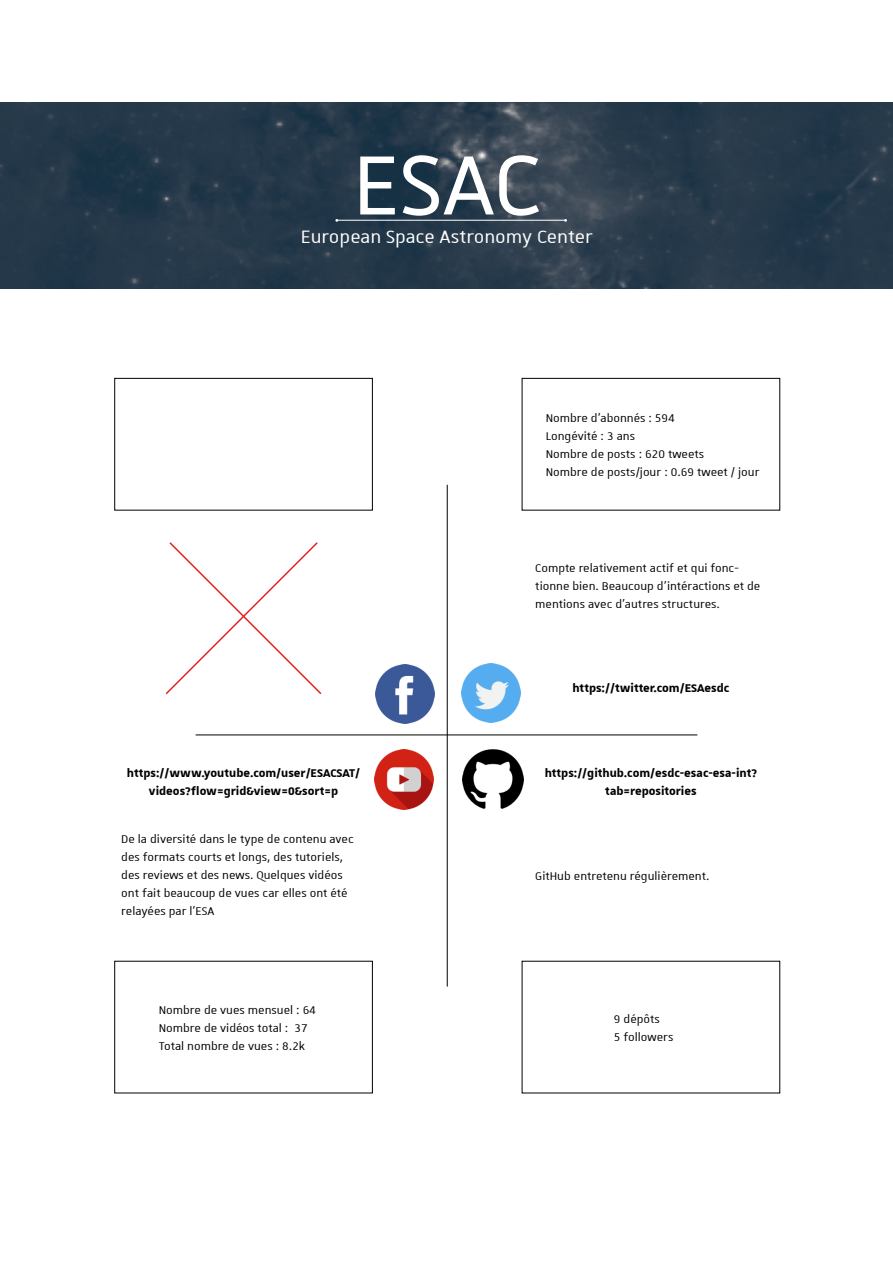
<style>
.page{position:relative;width:893px;height:1263px;background:#fff}
.page>*{position:absolute;margin:0;border:0;box-sizing:border-box;transform-origin:0 0}
.t1{font:114px "Unistra A";color:#fff}
.t2{font:24px "Unistra A";color:#fff}
.t3{font:15px/18px "Unistra A";color:#000}
.t4{font:700 15px/18px "Unistra A";color:#000;text-align:center}
</style>
<div class="page">
<hr style="left:447px;top:485px;width:1px;height:501px;background:#000">
<hr style="left:196px;top:734px;width:501px;height:1px;background:#000">
<img style="left:376px;top:665px;width:59px;height:59px">
<img style="left:461px;top:663px;width:60px;height:60px">
<img style="left:374px;top:749px;width:60px;height:60px">
<img style="left:462px;top:749px;width:61px;height:60px">
<div style="left:522px;top:378px;width:258px;height:132px;border:1px solid #000"></div>
<div style="left:115px;top:378px;width:258px;height:132px;border:1px solid #000"></div>
<img style="left:0;top:102px;width:893px;height:186px">
<hr style="left:337px;top:220px;width:229px;height:1px;background:#fff">
<svg style="left:165px;top:542px;width:157px;height:153px"></svg>
<h1 class="t1" style="left:352px;top:125px;width:190px">ESAC</h1>
<h2 class="t2" style="left:301px;top:224px;width:294px">European Space Astronomy Center</h2>
<p class="t3" style="left:546px;top:408px;width:215px">Nombre d’abonnés : 594<br>Longévité : 3 ans<br>Nombre de posts : 620 tweets<br>Nombre de posts/jour : 0.69 tweet / jour</p>
<p class="t3" style="left:535px;top:559px;width:227px">Compte relativement actif et qui fonc&shy;tionne bien. Beaucoup d’intéractions et de mentions avec d’autres structures.</p>
<p class="t4" style="left:127px;top:763px;width:235px">https://www.youtube.com/user/ESACSAT/ videos?flow=grid&amp;view=0&amp;sort=p</p>
<p class="t3" style="left:121px;top:830px;width:234px">De la diversité dans le type de contenu avec des formats courts et longs, des tutoriels, des reviews et des news. Quelques vidéos ont fait beaucoup de vues car elles ont été relayées par l’ESA</p>
<p class="t3" style="left:159px;top:1001px;width:159px">Nombre de vues mensuel : 64<br>Nombre de vidéos total : 37<br>Total nombre de vues : 8.2k</p>
<p class="t4" style="left:572px;top:679px;width:158px">https://twitter.com/ESAesdc</p>
<p class="t4" style="left:545px;top:763px;width:214px">https://github.com/esdc-esac-esa-int? tab=repositories</p>
<p class="t3" style="left:535px;top:866px;width:176px">GitHub entretenu régulièrement.</p>
<p class="t3" style="left:614px;top:1010px;width:61px">9 dépôts<br>5 followers</p>
</div>
